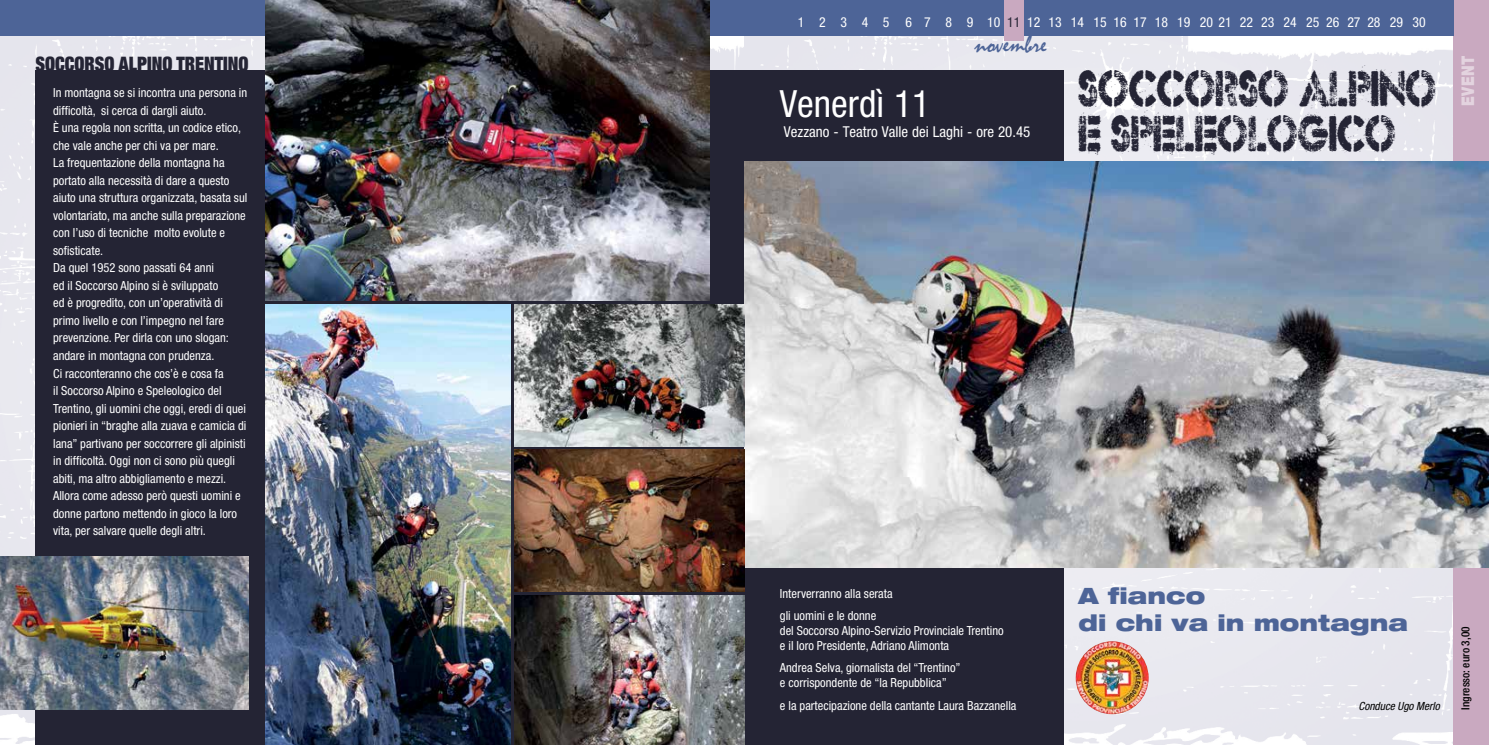
<style>
.page{position:relative;width:1489px;height:745px;background:#fff}
.page>*{position:absolute;margin:0;border:0;box-sizing:border-box;transform-origin:0 0}
.t1{font:50px/45px "Dock 51";color:#242434;scale:.8 1}
.t2{font:condensed 37.5px "Helvetica Neue";color:#fff}
.t3{font:25px "Mistral";color:#4d6497}
.t4{font:900 expanded 22.5px/27px "Helvetica Neue";color:#4d6497}
.t5{font:900 expanded 20px "Helvetica Neue";color:#242434;scale:.9 1}
.t6{font:900 17.5px "Helvetica Neue";color:#fff;scale:.8 1}
.t7{font:condensed 15px "Helvetica Neue";color:#fff}
.t8{font:condensed 13.75px "Helvetica Neue";color:#fff}
.t9{font:condensed 12.5px/17.5px "Helvetica Neue";color:#fff}
.t10{font:500 condensed 11.25px "Helvetica Neue";color:#000}
.t11{font:italic condensed 11.25px "Helvetica Neue";color:#000}
.s1{color:#242434}
</style>
<div class="page">
<img style="left:0;top:35px;width:1453px;height:709px">
<div style="left:1453px;top:0;width:35px;height:744px;background:#c9a9c0"></div>
<div style="left:35px;top:71px;width:1028px;height:673px;background:#242434"></div>
<div style="left:0;top:0;width:1453px;height:35px;background:#4d6497"></div>
<div style="left:1003px;top:0;width:20px;height:41px;background:#c9a9c0"></div>
<img style="left:744px;top:162px;width:744px;height:405px">
<img style="left:0;top:556px;width:248px;height:153px">
<img style="left:1075px;top:640px;width:73px;height:73px;border-radius:36px">
<img style="left:266px;top:0;width:443px;height:300px">
<img style="left:514px;top:304px;width:230px;height:142px">
<img style="left:514px;top:449px;width:230px;height:142px">
<img style="left:266px;top:304px;width:245px;height:440px">
<img style="left:514px;top:595px;width:230px;height:149px">
<h3 class="t5" style="left:35px;top:51px;width:238px">SOCCORSO ALPINO TRENTINO</h3>
<p class="t9" style="left:53px;top:84px;width:196px">In montagna se si incontra una persona in difficoltà, si cerca di dargli aiuto.<br>È una regola non scritta, un codice etico, che vale anche per chi va per mare.<br>La frequentazione della montagna ha portato alla necessità di dare a questo aiuto una struttura organizzata, basata sul volontariato, ma anche sulla preparazione con l’uso di tecniche molto evolute e sofisticate.<br>Da quel 1952 sono passati 64 anni<br>ed il Soccorso Alpino si è sviluppato<br>ed è progredito, con un’operatività di primo livello e con l’impegno nel fare prevenzione. Per dirla con uno slogan: andare in montagna con prudenza.<br>Ci racconteranno che cos’è e cosa fa<br>il Soccorso Alpino e Speleologico del Trentino, gli uomini che oggi, eredi di quei pionieri in “braghe alla zuava e camicia di lana” partivano per soccorrere gli alpinisti in difficoltà. Oggi non ci sono più quegli abiti, ma altro abbigliamento e mezzi.<br>Allora come adesso però questi uomini e donne partono mettendo in gioco la loro vita, per salvare quelle degli altri.</p>
<p class="t8" style="left:797px;top:14px;width:629px">1 2 3 4 5 6 7 8 9 10<span class="s1">11</span>1213 14 15161718 19 20212223 24 25262728 29 30</p>
<h3 class="t3" style="left:974px;top:30px;width:73px">novembre</h3>
<h2 class="t2" style="left:780px;top:82px;width:151px">Venerdì 11</h2>
<p class="t7" style="left:783px;top:123px;width:248px">Vezzano - Teatro Valle dei Laghi - ore 20.45</p>
<h1 class="t1" style="left:1078px;top:64px;width:448px">SOCCORSO ALPINO<br>E SPELEOLOGICO</h1>
<h3 class="t6" style="left:1457px;top:106px;width:64px;rotate:-90deg">event</h3>
<h3 class="t4" style="left:1078px;top:580px;width:331px">A fianco<br>di chi va in montagna</h3>
<p class="t9" style="left:780px;top:582px;width:114px;line-height:22.1px">Interverranno alla serata gli uomini e le donne</p>
<p class="t9" style="left:780px;top:622px;width:225px;line-height:15px">del Soccorso Alpino-Servizio Provinciale Trentino e il loro Presidente, Adriano Alimonta</p>
<p class="t9" style="left:780px;top:660px;width:182px;line-height:15px">Andrea Selva, giornalista del “Trentino” e corrispondente de “la Repubblica”</p>
<p class="t9" style="left:780px;top:695px;width:238px">e la partecipazione della cantante Laura Bazzanella</p>
<p class="t11" style="left:1358px;top:698px;width:83px">Conduce Ugo Merlo</p>
<p class="t10" style="left:1458px;top:709px;width:84px;rotate:-90deg">Ingresso: euro 3,00</p>
</div>
